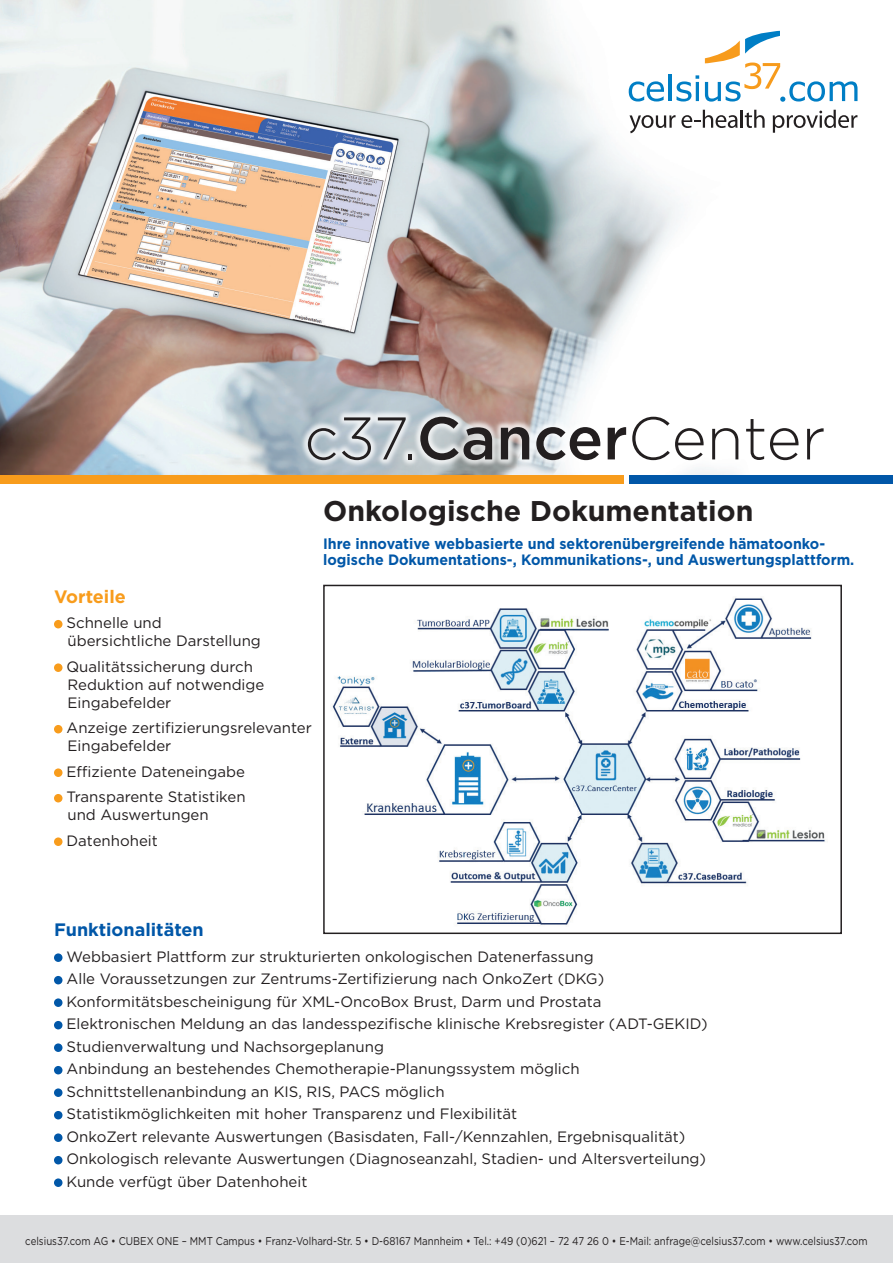
<style>
.page{position:relative;width:893px;height:1263px;background:#fff}
.page>*{position:absolute;margin:0;border:0;box-sizing:border-box;transform-origin:0 0}
.t1{font:300 60px "Gotham";color:#231f20}
.t2{font:700 28.5px "Gotham";color:#231f20}
.t3{font:700 18px "Gotham";color:#0157a8}
.t4{font:700 18px "Gotham";color:#f89c1c}
.t5{font:15px/22.5px "Gotham";color:#231f20}
.t6{font:700 15px/16.5px "Gotham";color:#0157a8;scale:.95 1}
.t7{font:11.25px "Gotham";color:#231f20;scale:.86 1}
.s1{font-weight:500}
</style>
<div class="page">
<div style="left:0;top:1215px;width:893px;height:48px;background:#dcdddf"></div>
<div style="left:54px;top:620px;width:9px;height:8px;background:#f89c1c;border-radius:50%"></div>
<div style="left:54px;top:663px;width:9px;height:9px;background:#f89c1c;border-radius:50%"></div>
<div style="left:54px;top:725px;width:9px;height:8px;background:#f89c1c;border-radius:50%"></div>
<div style="left:54px;top:768px;width:9px;height:9px;background:#f89c1c;border-radius:50%"></div>
<div style="left:54px;top:794px;width:9px;height:8px;background:#f89c1c;border-radius:50%"></div>
<div style="left:54px;top:837px;width:9px;height:9px;background:#f89c1c;border-radius:50%"></div>
<div style="left:54px;top:953px;width:9px;height:9px;background:#0157a8;border-radius:50%"></div>
<div style="left:54px;top:976px;width:9px;height:8px;background:#0157a8;border-radius:50%"></div>
<div style="left:54px;top:998px;width:9px;height:9px;background:#0157a8;border-radius:50%"></div>
<div style="left:54px;top:1021px;width:9px;height:8px;background:#0157a8;border-radius:50%"></div>
<div style="left:54px;top:1043px;width:9px;height:9px;background:#0157a8;border-radius:50%"></div>
<div style="left:54px;top:1066px;width:9px;height:8px;background:#0157a8;border-radius:50%"></div>
<div style="left:54px;top:1088px;width:9px;height:9px;background:#0157a8;border-radius:50%"></div>
<div style="left:54px;top:1111px;width:9px;height:8px;background:#0157a8;border-radius:50%"></div>
<div style="left:54px;top:1133px;width:9px;height:9px;background:#0157a8;border-radius:50%"></div>
<div style="left:54px;top:1156px;width:9px;height:8px;background:#0157a8;border-radius:50%"></div>
<div style="left:54px;top:1178px;width:9px;height:9px;background:#0157a8;border-radius:50%"></div>
<img style="left:332px;top:598px;width:494px;height:327px">
<div style="left:323px;top:585px;width:519px;height:349px;border:2px solid #231f20"></div>
<img style="left:0;top:0;width:858px;height:475px">
<div style="left:0;top:475px;width:624px;height:9px;background:#f89c1c"></div>
<div style="left:629px;top:475px;width:264px;height:9px;background:#0157a8"></div>
<div style="left:300px;top:409px;width:532px;height:58px;background:#fff;opacity:.75"></div>
<svg style="left:629px;top:81px;width:35px;height:21px"></svg>
<hr style="left:668px;top:74px;width:4px;height:27px;background:#007ec5">
<svg style="left:676px;top:75px;width:23px;height:27px"></svg>
<svg style="left:629px;top:115px;width:46px;height:18px"></svg>
<svg style="left:681px;top:110px;width:84px;height:18px"></svg>
<svg style="left:773px;top:110px;width:84px;height:23px"></svg>
<svg style="left:705px;top:31px;width:152px;height:71px"></svg>
<h1 class="t1" style="left:304px;top:400px;width:523px">c37.<span class="s1">Cancer</span>Center</h1>
<h2 class="t2" style="left:323px;top:492px;width:432px">Onkologische Dokumentation</h2>
<p class="t4" style="left:54px;top:585px;width:73px">Vorteile</p>
<p class="t5" style="left:67px;top:614px;width:196px;line-height:18px">Schnelle und übersichtliche Darstellung</p>
<p class="t5" style="left:67px;top:657px;width:199px;line-height:18px">Qualitätssicherung durch<br>Reduktion auf notwendige<br>Eingabefelder</p>
<p class="t5" style="left:67px;top:719px;width:247px;line-height:18px">Anzeige zertifizierungsrelevanter<br>Eingabefelder</p>
<p class="t5" style="left:67px;top:758px;width:181px;line-height:25.5px">Effiziente Dateneingabe<br>Transparente Statistiken</p>
<p class="t5" style="left:67px;top:802px;width:144px;line-height:25.5px">und Auswertungen<br>Datenhoheit</p>
<p class="t6" style="left:323px;top:535px;width:561px">Ihre innovative webbasierte und sektorenübergreifende hämatoonko&shy;logische Dokumentations-, Kommunikations-, und Auswertungsplattform.</p>
<p class="t3" style="left:54px;top:918px;width:151px">Funktionalitäten</p>
<p class="t5" style="left:67px;top:945px;width:642px">Webbasiert Plattform zur strukturierten onkologischen Datenerfassung<br>Alle Voraussetzungen zur Zentrums-Zertifizierung nach OnkoZert (DKG)<br>Konformitätsbescheinigung für XML-OncoBox Brust, Darm und Prostata Elektronischen Meldung an das landesspezifische klinische Krebsregister (ADT-GEKID)<br>Studienverwaltung und Nachsorgeplanung<br>Anbindung an bestehendes Chemotherapie-Planungssystem möglich Schnittstellenanbindung an KIS, RIS, PACS möglich<br>Statistikmöglichkeiten mit hoher Transparenz und Flexibilität<br>OnkoZert relevante Auswertungen (Basisdaten, Fall-/Kennzahlen, Ergebnisqualität)<br>Onkologisch relevante Auswertungen (Diagnoseanzahl, Stadien- und Altersverteilung)<br>Kunde verfügt über Datenhoheit</p>
<p class="t7" style="left:25px;top:1233px;width:981px">celsius37.com AG • CUBEX ONE – MMT Campus • Franz-Volhard-Str. 5 • D-68167 Mannheim • Tel.: +49 (0)621 – 72 47 26 0 • E-Mail: anfrage@celsius37.com • www.celsius37.com</p>
</div>
